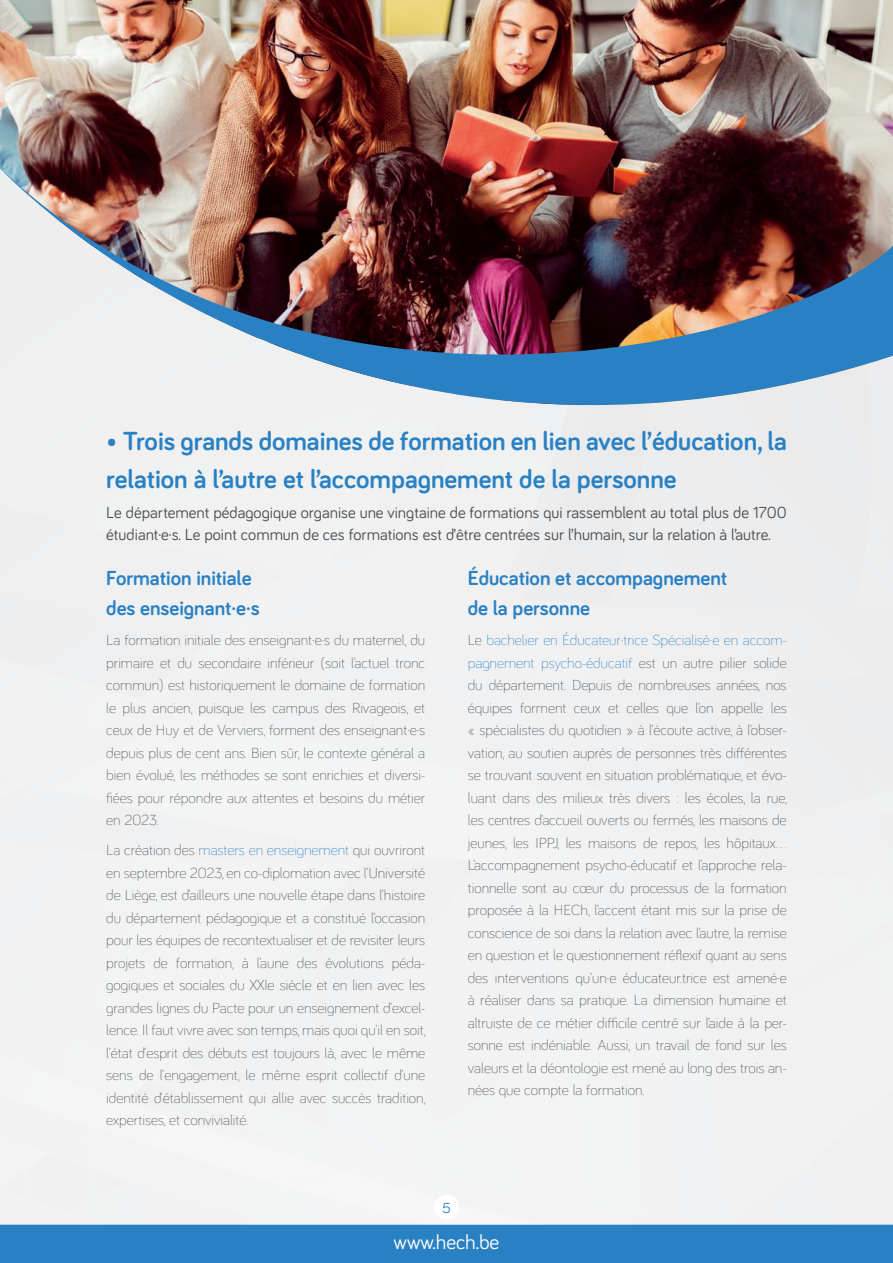
<style>
.page{position:relative;width:893px;height:1263px;background:#fff}
.page>*{position:absolute;margin:0;border:0;box-sizing:border-box;transform-origin:0 0}
.t1{font:700 27px/37.5px "Bariol";color:#2981c4}
.t2{font:700 21px/30px "Bariol";color:#2981c4}
.t3{font:21px "Bariol";color:#fff}
.t4{font:16.5px/22.5px "Bariol";color:#4b4c4d}
.t5{font:300 15px/22.5px "Bariol";color:#4b4c4d;text-align:justify}
.t6{font:15px "Bariol";color:#2981c4}
.s1{color:#2981c4}
</style>
<div class="page">
<img style="left:0;top:0;width:893px;height:1263px">
<div style="left:434px;top:1195px;width:25px;height:25px;background:#fff;border-radius:50%"></div>
<h1 class="t1" style="left:106px;top:421px;width:682px">• Trois grands domaines de formation en lien avec l’éducation, la relation à l’autre et l’accompagnement de la personne</h1>
<p class="t4" style="left:106px;top:500px;width:682px">Le département pédagogique organise une vingtaine de formations qui rassemblent au total plus de 1700 étudiant·e·s. Le point commun de ces formations est d’être centrées sur l’humain, sur la relation à l’autre.</p>
<h2 class="t2" style="left:106px;top:562px;width:155px">Formation initiale des enseignant·e·s</h2>
<p class="t5" style="left:106px;top:628px;width:320px">La formation initiale des enseignant·e·s du maternel, du primaire et du secondaire inférieur (soit l’actuel tronc commun) est historiquement le domaine de formation le plus ancien, puisque les campus des Rivageois, et ceux de Huy et de Verviers, forment des enseignant·e·s depuis plus de cent ans. Bien sûr, le contexte général a bien évolué, les méthodes se sont enrichies et diversi&shy;fiées pour répondre aux attentes et besoins du métier en 2023.</p>
<p class="t5" style="left:106px;top:838px;width:321px">La création des <span class="s1">masters en enseignement</span> qui ouvriront en septembre 2023, en co-diplomation avec l’Université de Liège, est d’ailleurs une nouvelle étape dans l’histoire du département pédagogique et a constitué l’occasion pour les équipes de recontextualiser et de revisiter leurs projets de formation, à l’aune des évolutions péda&shy;gogiques et sociales du XXIe siècle et en lien avec les grandes lignes du Pacte pour un enseignement d’excel&shy;lence. Il faut vivre avec son temps, mais quoi qu’il en soit, l’état d’esprit des débuts est toujours là, avec le même sens de l’engagement, le même esprit collectif d’une identité d’établissement qui allie avec succès tradition, expertises, et convivialité.</p>
<h2 class="t2" style="left:468px;top:562px;width:261px">Éducation et accompagnement de la personne</h2>
<p class="t5" style="left:468px;top:628px;width:321px;text-align:left">Le <span class="s1">bachelier en Éducateur·trice Spécialisé·e en accom&shy;pagnement psycho-éducatif</span> est un autre pilier solide du département. Depuis de nombreuses années, nos équipes forment ceux et celles que l’on appelle les « spécialistes du quotidien » à l’écoute active, à l’obser&shy;vation, au soutien auprès de personnes très différentes se trouvant souvent en situation problématique, et évo&shy;luant dans des milieux très divers : les écoles, la rue, les centres d’accueil ouverts ou fermés, les maisons de jeunes, les IPPJ, les maisons de repos, les hôpitaux… L’accompagnement psycho-éducatif et l’approche rela&shy;tionnelle sont au cœur du processus de la formation proposée à la HECh, l’accent étant mis sur la prise de conscience de soi dans la relation avec l’autre, la remise en question et le questionnement réflexif quant au sens des interventions qu’un·e éducateur.trice est amené·e à réaliser dans sa pratique. La dimension humaine et altruiste de ce métier difficile centré sur l’aide à la per&shy;sonne est indéniable. Aussi, un travail de fond sur les valeurs et la déontologie est mené au long des trois an&shy;nées que compte la formation.</p>
<p class="t6" style="left:442px;top:1197px;width:10px">5</p>
<h2 class="t3" style="left:394px;top:1227px;width:107px">www.hech.be</h2>
</div>
